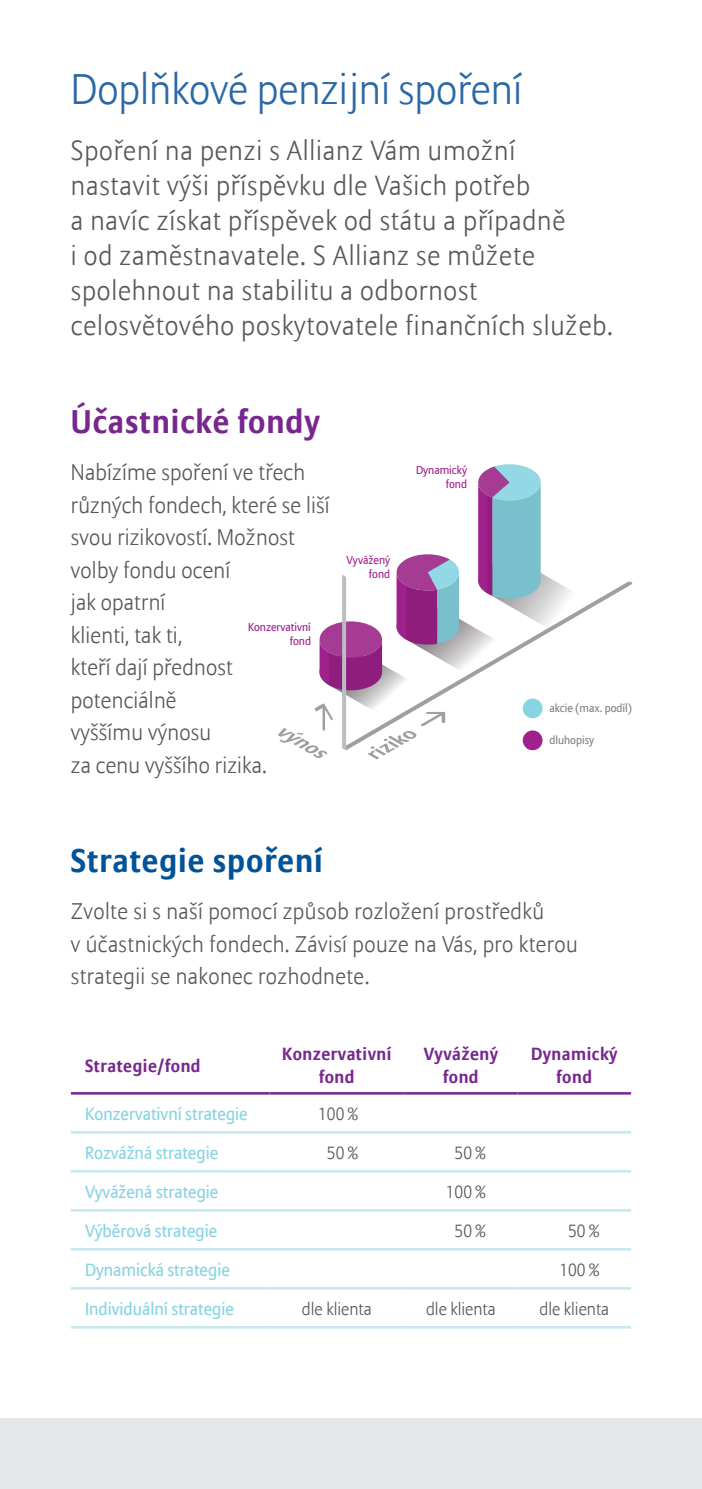
<style>
.page{position:relative;width:702px;height:1489px;background:#fff}
.page>*{position:absolute;margin:0;border:0;box-sizing:border-box;transform-origin:0 0}
.t1{font:300 42.5px "Allianz Sans";color:#2a68a7}
.t2{font:700 32.5px "Allianz Sans";letter-spacing:.03em;color:#015399}
.t3{font:700 32.5px "Allianz Sans";letter-spacing:.03em;color:#77278d}
.t4{font:300 27.5px/35px "Allianz Sans";letter-spacing:.03em;color:#57585a}
.t5{font:300 22.5px/32.5px "Allianz Sans";letter-spacing:.01em;color:#57585a}
.t6{font:17.5px "Allianz Sans";color:#88d4e2}
.t7{font:700 17.5px/22.5px "Allianz Sans";letter-spacing:.03em;color:#77278d;text-align:center}
.t8{font:300 17.5px "Allianz Sans";color:#57585a}
.t9{font:11.5px/13.8px "Allianz Sans";color:#a0218c;text-align:right}
.t10{font:11.5px "Allianz Sans";color:#808285}
</style>
<div class="page">
<hr style="left:71px;top:1130px;width:198px;height:3px;background:#c4e7f0">
<hr style="left:269px;top:1130px;width:135px;height:3px;background:#c4e7f0">
<hr style="left:404px;top:1130px;width:113px;height:3px;background:#c4e7f0">
<hr style="left:517px;top:1130px;width:114px;height:3px;background:#c4e7f0">
<hr style="left:71px;top:1169px;width:198px;height:3px;background:#c4e7f0">
<hr style="left:269px;top:1169px;width:135px;height:3px;background:#c4e7f0">
<hr style="left:404px;top:1169px;width:113px;height:3px;background:#c4e7f0">
<hr style="left:517px;top:1169px;width:114px;height:3px;background:#c4e7f0">
<hr style="left:71px;top:1208px;width:198px;height:3px;background:#c4e7f0">
<hr style="left:269px;top:1208px;width:135px;height:3px;background:#c4e7f0">
<hr style="left:404px;top:1208px;width:113px;height:3px;background:#c4e7f0">
<hr style="left:517px;top:1208px;width:114px;height:3px;background:#c4e7f0">
<hr style="left:71px;top:1247px;width:198px;height:3px;background:#c4e7f0">
<hr style="left:269px;top:1247px;width:135px;height:3px;background:#c4e7f0">
<hr style="left:404px;top:1247px;width:113px;height:3px;background:#c4e7f0">
<hr style="left:517px;top:1247px;width:114px;height:3px;background:#c4e7f0">
<hr style="left:71px;top:1286px;width:198px;height:3px;background:#c4e7f0">
<hr style="left:269px;top:1286px;width:135px;height:3px;background:#c4e7f0">
<hr style="left:404px;top:1286px;width:113px;height:3px;background:#c4e7f0">
<hr style="left:517px;top:1286px;width:114px;height:3px;background:#c4e7f0">
<hr style="left:71px;top:1325px;width:198px;height:3px;background:#c4e7f0">
<hr style="left:269px;top:1325px;width:135px;height:3px;background:#c4e7f0">
<hr style="left:404px;top:1325px;width:113px;height:3px;background:#c4e7f0">
<hr style="left:517px;top:1325px;width:114px;height:3px;background:#c4e7f0">
<hr style="left:71px;top:1092px;width:198px;height:2px;background:#77278d">
<hr style="left:269px;top:1092px;width:135px;height:2px;background:#77278d">
<hr style="left:404px;top:1092px;width:113px;height:2px;background:#77278d">
<hr style="left:517px;top:1092px;width:114px;height:2px;background:#77278d">
<svg style="left:278px;top:464px;width:355px;height:295px"></svg>
<div style="left:0;top:1417px;width:702px;height:71px;background:#e6e7e9"></div>
<h1 class="t1" style="left:71px;top:63px;width:453px">Doplňkové penzijní spoření</h1>
<p class="t4" style="left:71px;top:134px;width:543px">Spoření na penzi s Allianz Vám umožní<br>nastavit výši příspěvku dle Vašich potřeb<br>a navíc získat příspěvek od státu a případně<br>i od zaměstnavatele. S Allianz se můžete spolehnout na stabilitu a odbornost celosvětového poskytovatele finančních služeb.</p>
<h2 class="t3" style="left:71px;top:401px;width:250px">Účastnické fondy</h2>
<p class="t5" style="left:71px;top:457px;width:260px">Nabízíme spoření ve třech různých fondech, které se liší svou rizikovostí. Možnost volby fondu ocení<br>jak opatrní<br>klienti, tak ti,<br>kteří dají přednost potenciálně<br>vyššímu výnosu<br>za cenu vyššího rizika.</p>
<p class="t9" style="left:248px;top:620px;width:64px">Konzervativní fond</p>
<p class="t9" style="left:346px;top:553px;width:45px">Vyvážený fond</p>
<p class="t9" style="left:416px;top:463px;width:52px">Dynamický fond</p>
<p class="t10" style="left:549px;top:701px;width:84px">akcie (max. podíl)</p>
<p class="t10" style="left:549px;top:732px;width:46px">dluhopisy</p>
<h2 class="t2" style="left:71px;top:840px;width:253px">Strategie spoření</h2>
<p class="t5" style="left:71px;top:895px;width:508px">Zvolte si s naší pomocí způsob rozložení prostředků<br>v účastnických fondech. Závisí pouze na Vás, pro kterou strategii se nakonec rozhodnete.</p>
<p class="t7" style="left:85px;top:1054px;width:117px">Strategie/fond</p>
<p class="t7" style="left:282px;top:1043px;width:111px">Konzervativní fond</p>
<p class="t7" style="left:423px;top:1043px;width:76px">Vyvážený fond</p>
<p class="t7" style="left:531px;top:1043px;width:88px">Dynamický fond</p>
<p class="t6" style="left:85px;top:1102px;width:164px">Konzervativní strategie</p>
<p class="t8" style="left:318px;top:1102px;width:41px">100 %</p>
<p class="t6" style="left:85px;top:1141px;width:135px">Rozvážná strategie</p>
<p class="t8" style="left:327px;top:1141px;width:33px">50%</p>
<p class="t8" style="left:454px;top:1141px;width:33px">50%</p>
<p class="t6" style="left:85px;top:1180px;width:135px">Vyvážená strategie</p>
<p class="t8" style="left:446px;top:1180px;width:41px">100 %</p>
<p class="t6" style="left:85px;top:1219px;width:134px">Výběrová strategie</p>
<p class="t8" style="left:454px;top:1219px;width:33px">50%</p>
<p class="t8" style="left:568px;top:1219px;width:33px">50%</p>
<p class="t6" style="left:85px;top:1258px;width:146px">Dynamická strategie</p>
<p class="t8" style="left:559px;top:1258px;width:41px">100 %</p>
<p class="t6" style="left:85px;top:1297px;width:150px">Individuální strategie</p>
<p class="t8" style="left:302px;top:1297px;width:71px">dle klienta</p>
<p class="t8" style="left:426px;top:1297px;width:71px">dle klienta</p>
<p class="t8" style="left:539px;top:1297px;width:71px">dle klienta</p>
</div>
